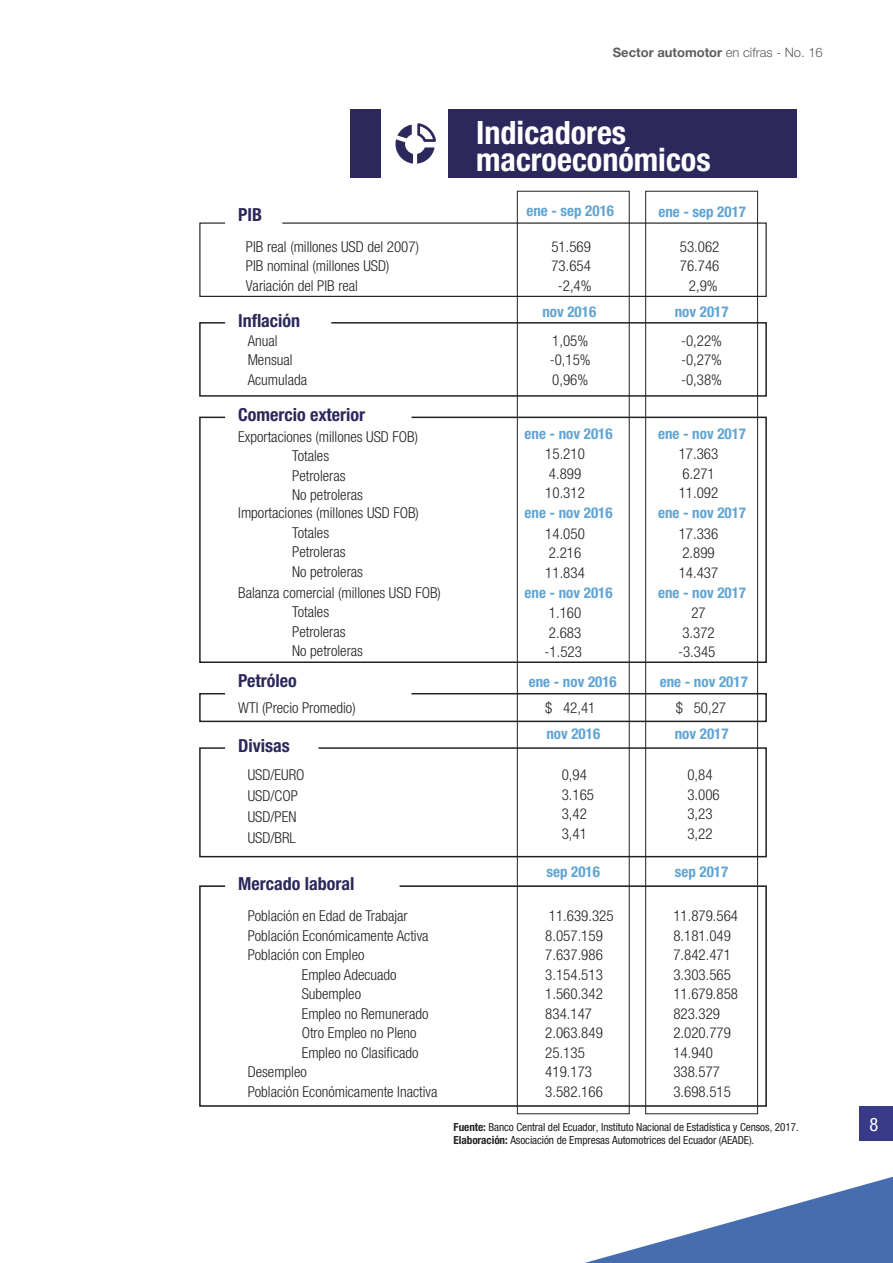
<style>
.page{position:relative;width:893px;height:1263px;background:#fff}
.page>*{position:absolute;margin:0;border:0;box-sizing:border-box;transform-origin:0 0}
.t1{font:700 condensed 32.25px/27px "Helvetica Neue LT Std";color:#fff}
.t2{font:condensed 18.6px "Helvetica Neue LT Std";color:#fff}
.t3{font:700 condensed 18px "Helvetica Neue LT Std";color:#2c285b}
.t4{font:300 condensed 15px/19.5px "Helvetica Neue LT Std";color:#222221}
.t5{font:700 condensed 15px "Helvetica Neue LT Std";color:#5fa4d3}
.t6{font:700 13.05px "Helvetica Neue LT Std";color:#5c5c5b}
.t7{font:condensed 11.25px/13.4px "Helvetica Neue LT Std";letter-spacing:-.005em;color:#222221}
.s1{font-weight:300}
.s2{font-weight:700}
</style>
<div class="page">
<svg style="left:585px;top:1177px;width:308px;height:86px"></svg>
<div style="left:860px;top:1106px;width:33px;height:34px;background:#383a88"></div>
<div style="left:350px;top:109px;width:30px;height:68px;background:#2c285b"></div>
<div style="left:449px;top:109px;width:348px;height:68px;background:#2c285b"></div>
<svg style="left:395px;top:123px;width:41px;height:41px"></svg>
<svg style="left:199px;top:222px;width:568px;height:76px"></svg>
<svg style="left:199px;top:321px;width:568px;height:76px"></svg>
<svg style="left:199px;top:416px;width:568px;height:248px"></svg>
<svg style="left:199px;top:692px;width:568px;height:31px"></svg>
<svg style="left:199px;top:746px;width:568px;height:112px"></svg>
<svg style="left:199px;top:884px;width:568px;height:223px"></svg>
<div style="left:517px;top:191px;width:112px;height:923px;border:1px solid #222221"></div>
<div style="left:645px;top:191px;width:113px;height:923px;border:1px solid #222221"></div>
<p class="t6" style="left:613px;top:44px;width:212px">Sector automotor <span class="s1">en cifras - No. 16</span></p>
<p class="t3" style="left:238px;top:203px;width:25px">PIB</p>
<p class="t4" style="left:246px;top:236px;width:175px">PIB real (millones USD del 2007)<br>PIB nominal (millones USD)<br>Variación del PIB real</p>
<p class="t3" style="left:238px;top:309px;width:63px">Inflación</p>
<h1 class="t1" style="left:476px;top:118px;width:236px">Indicadores macroeconómicos</h1>
<p class="t5" style="left:526px;top:202px;width:89px">ene - sep 2016</p>
<p class="t5" style="left:658px;top:202px;width:89px">ene - sep 2017</p>
<p class="t4" style="left:551px;top:236px;width:42px;text-align:center">51.569<br>73.654 -2,4%</p>
<p class="t4" style="left:680px;top:236px;width:41px;text-align:center">53.062<br>76.746<br>2,9%</p>
<p class="t5" style="left:542px;top:302px;width:55px">nov 2016</p>
<p class="t5" style="left:675px;top:302px;width:55px">nov 2017</p>
<p class="t4" style="left:248px;top:331px;width:61px">Anual<br>Mensual<br>Acumulada</p>
<p class="t4" style="left:550px;top:331px;width:43px">1,05% -0,15%<br>0,96%</p>
<p class="t3" style="left:238px;top:404px;width:128px">Comercio exterior</p>
<p class="t4" style="left:292px;top:426px;width:127px;text-indent:-54px">Exportaciones (millones USD FOB)<br>Totales<br>Petroleras<br>No petroleras</p>
<p class="t5" style="left:525px;top:424px;width:90px">ene - nov 2016</p>
<p class="t4" style="left:545px;top:444px;width:41px">15.210<br>4.899<br>10.312</p>
<p class="t4" style="left:292px;top:503px;width:128px;text-indent:-54px">Importaciones (millones USD FOB)<br>Totales<br>Petroleras<br>No petroleras</p>
<p class="t4" style="left:292px;top:582px;width:150px;text-indent:-54px">Balanza comercial (millones USD FOB)<br>Totales<br>Petroleras<br>No petroleras</p>
<p class="t5" style="left:525px;top:504px;width:90px">ene - nov 2016</p>
<p class="t4" style="left:545px;top:524px;width:41px">14.050<br>2.216<br>11.834</p>
<p class="t5" style="left:525px;top:583px;width:90px">ene - nov 2016</p>
<p class="t4" style="left:545px;top:603px;width:39px;text-align:justify">1.160<br>2.683 -1.523</p>
<p class="t4" style="left:681px;top:331px;width:43px;text-align:justify">-0,22% -0,27% -0,38%</p>
<p class="t5" style="left:658px;top:424px;width:90px">ene - nov 2017</p>
<p class="t4" style="left:679px;top:444px;width:41px">17.363<br>6.271<br>11.092</p>
<p class="t5" style="left:658px;top:504px;width:90px">ene - nov 2017</p>
<p class="t4" style="left:679px;top:524px;width:41px">17.336<br>2.899<br>14.437</p>
<p class="t5" style="left:658px;top:583px;width:90px">ene - nov 2017</p>
<p class="t4" style="left:678px;top:603px;width:39px;text-align:center">27<br>3.372 -3.345</p>
<p class="t3" style="left:238px;top:669px;width:60px">Petróleo</p>
<p class="t5" style="left:529px;top:672px;width:90px">ene - nov 2016</p>
<p class="t5" style="left:660px;top:672px;width:90px">ene - nov 2017</p>
<p class="t4" style="left:238px;top:698px;width:119px">WTI (Precio Promedio)</p>
<p class="t4" style="left:545px;top:698px;width:52px">$ 42,41</p>
<p class="t4" style="left:676px;top:698px;width:52px">$ 50,27</p>
<p class="t3" style="left:238px;top:735px;width:53px">Divisas</p>
<p class="t4" style="left:248px;top:764px;width:58px;line-height:21px">USD/EURO<br>USD/COP<br>USD/PEN<br>USD/BRL</p>
<p class="t3" style="left:238px;top:873px;width:118px">Mercado laboral</p>
<p class="t4" style="left:248px;top:906px;width:162px">Población en Edad de Trabajar</p>
<p class="t4" style="left:248px;top:926px;width:182px">Población Económicamente Activa</p>
<p class="t4" style="left:248px;top:945px;width:118px">Población con Empleo</p>
<p class="t4" style="left:302px;top:965px;width:96px">Empleo Adecuado</p>
<p class="t4" style="left:302px;top:984px;width:61px">Subempleo</p>
<p class="t4" style="left:302px;top:1004px;width:128px">Empleo no Remunerado</p>
<p class="t4" style="left:302px;top:1023px;width:116px">Otro Empleo no Pleno</p>
<p class="t4" style="left:302px;top:1043px;width:118px">Empleo no Clasificado</p>
<p class="t4" style="left:248px;top:1062px;width:61px">Desempleo</p>
<p class="t4" style="left:248px;top:1082px;width:191px">Población Económicamente Inactiva</p>
<p class="t5" style="left:546px;top:725px;width:55px">nov 2016</p>
<p class="t5" style="left:675px;top:725px;width:55px">nov 2017</p>
<p class="t4" style="left:562px;top:765px;width:34px">0,94<br>3.165<br>3,42<br>3,41</p>
<p class="t4" style="left:687px;top:765px;width:34px">0,84<br>3.006<br>3,23<br>3,22</p>
<p class="t5" style="left:546px;top:863px;width:55px">sep 2016</p>
<p class="t5" style="left:675px;top:863px;width:55px">sep 2017</p>
<p class="t4" style="left:545px;top:906px;width:70px">11.639.325<br>8.057.159<br>7.637.986<br>3.154.513<br>1.560.342<br>834.147<br>2.063.849<br>25.135<br>419.173<br>3.582.166</p>
<p class="t4" style="left:673px;top:906px;width:66px">11.879.564<br>8.181.049<br>7.842.471<br>3.303.565<br>11.679.858<br>823.329<br>2.020.779<br>14.940<br>338.577<br>3.698.515</p>
<p class="t7" style="left:454px;top:1120px;width:347px"><span class="s2">Fuente:</span> Banco Central del Ecuador, Instituto Nacional de Estadística y Censos, 2017.<br><span class="s2">Elaboración:</span> Asociación de Empresas Automotrices del Ecuador (AEADE).</p>
<p class="t2" style="left:869px;top:1113px;width:10px">8</p>
</div>
